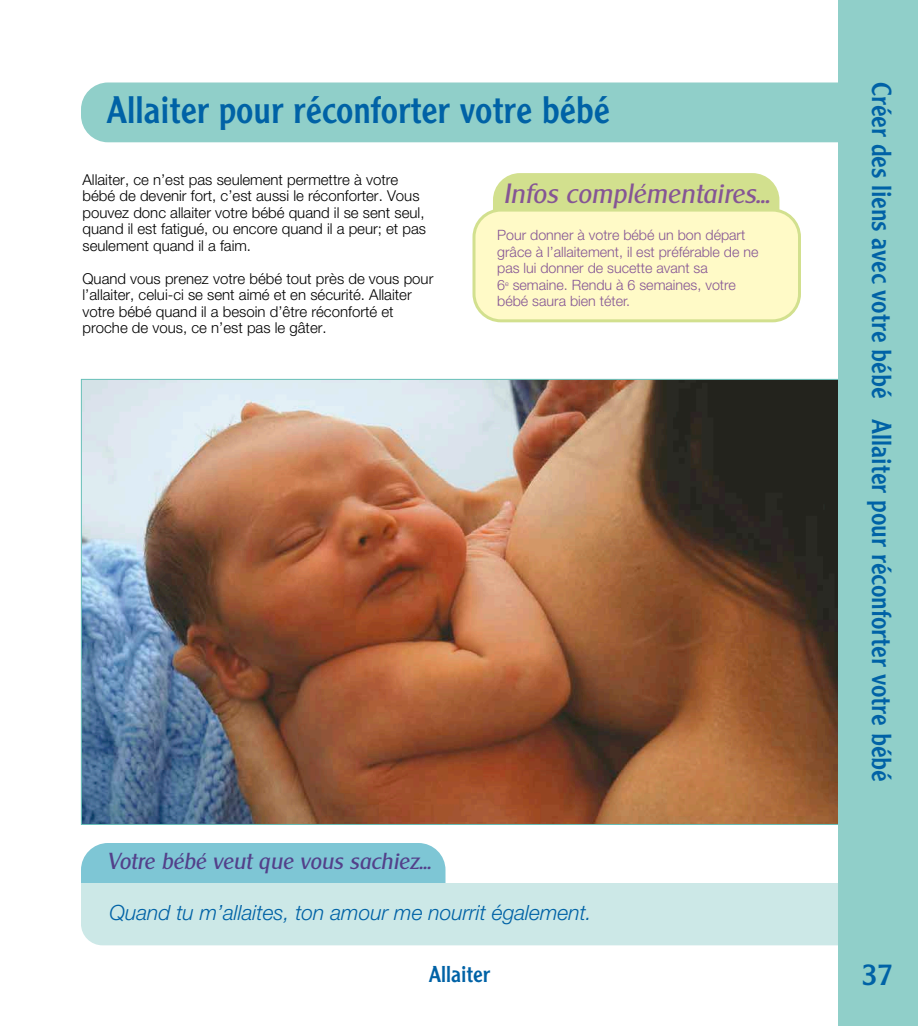
<style>
.page{position:relative;width:918px;height:1026px;background:#fff}
.page>*{position:absolute;margin:0;border:0;box-sizing:border-box;transform-origin:0 0}
.t1{font:37.5px "Clearface Gothic LT Std";color:#0062a6}
.t2{font:30px "Clearface Gothic LT Std";color:#0062a6}
.t3{font:27px "Clearface Gothic LT Std";color:#0062a6}
.t4{font:italic 27px "Clear Gothic Serial";color:#855595}
.t5{font:italic 22.5px "Clear Gothic Serial";color:#53408a}
.t6{font:22.5px "Clearface Gothic LT Std";color:#0062a6}
.t7{font:italic 300 21px "Helvetica Neue LT Std";color:#0062a6}
.t8{font:300 15px/16.5px "Helvetica Neue LT Std";color:#000}
.t9{font:300 14.25px/16.5px "Helvetica Neue LT Std";color:#855595}
</style>
<div class="page">
<div style="left:81px;top:82px;width:821px;height:60px;background:#90cfc9;border-radius:27px"></div>
<img style="left:83px;top:381px;width:755px;height:442px">
<div style="left:81px;top:843px;width:365px;height:91px;background:#7ec6d5;border-radius:27px"></div>
<div style="left:81px;top:884px;width:777px;height:42px;background:#cce8e7"></div>
<div style="left:81px;top:902px;width:792px;height:43px;background:#cce8e7;border-radius:21px"></div>
<div style="left:838px;top:0;width:80px;height:1026px;background:#90cfc9"></div>
<div style="left:493px;top:173px;width:286px;height:74px;background:#d2e08e;border-radius:27px"></div>
<div style="left:474px;top:210px;width:326px;height:111px;background:#fffac7;border-radius:27px"></div>
<div style="left:472px;top:209px;width:329px;height:113px;border:3px solid #d2e08e;border-radius:27px"></div>
<h1 class="t1" style="left:106px;top:86px;width:505px">Allaiter pour réconforter votre bébé</h1>
<p class="t8" style="left:82px;top:171px;width:345px">Allaiter, ce n’est pas seulement permettre à votre bébé de devenir fort, c’est aussi le réconforter. Vous pouvez donc allaiter votre bébé quand il se sent seul, quand il est fatigué, ou encore quand il a peur; et pas seulement quand il a faim.</p>
<p class="t8" style="left:82px;top:270px;width:352px">Quand vous prenez votre bébé tout près de vous pour l’allaiter, celui-ci se sent aimé et en sécurité. Allaiter votre bébé quand il a besoin d’être réconforté et proche de vous, ce n’est pas le gâter.</p>
<h3 class="t4" style="left:504px;top:177px;width:268px">Infos complémentaires...</h3>
<p class="t9" style="left:497px;top:226px;width:263px">Pour donner à votre bébé un bon départ grâce à l’allaitement, il est préférable de ne pas lui donner de sucette avant sa<br>6<sup>e</sup> semaine. Rendu à 6 semaines, votre bébé saura bien téter.</p>
<h3 class="t5" style="left:108px;top:848px;width:325px">Votre bébé veut que vous sachiez...</h3>
<h3 class="t7" style="left:110px;top:900px;width:484px">Quand tu m’allaites, ton amour me nourrit également.</h3>
<h3 class="t3" style="left:899px;top:82px;width:701px;rotate:90deg">Créer des liens avec votre bébé Allaiter pour réconforter votre bébé</h3>
<h3 class="t6" style="left:429px;top:960px;width:63px">Allaiter</h3>
<h2 class="t2" style="left:862px;top:956px;width:33px">37</h2>
</div>
